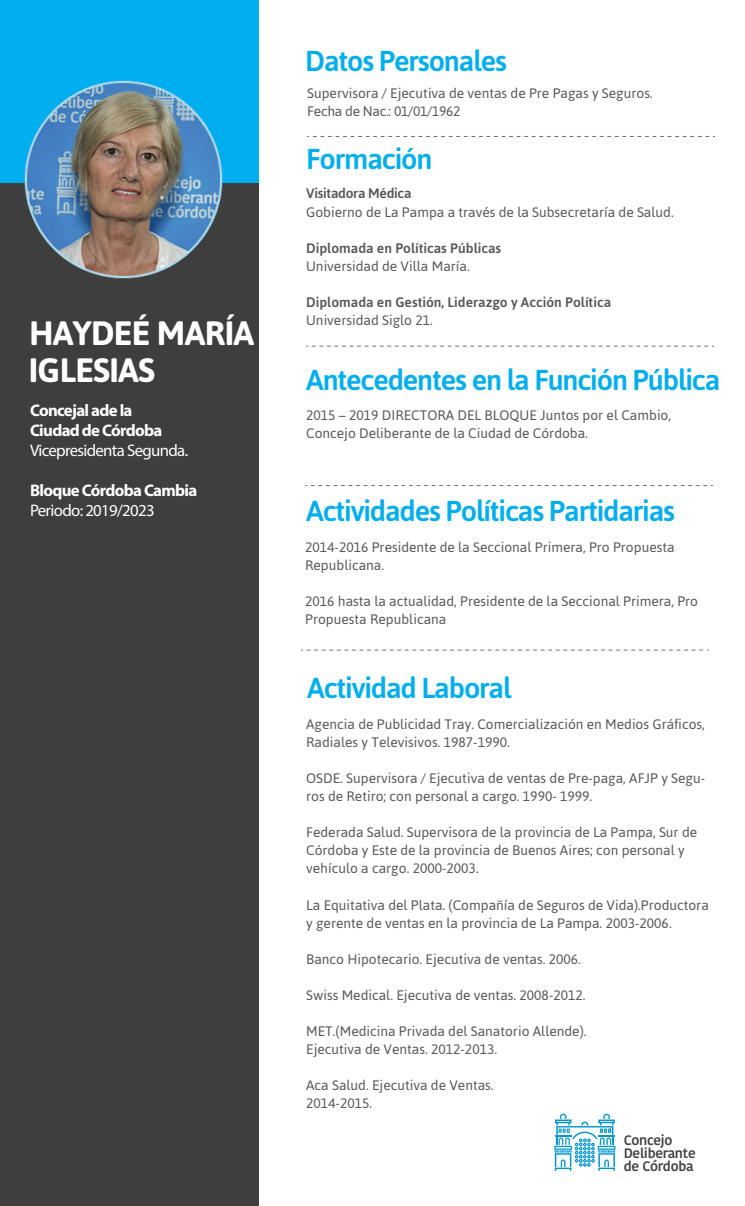
<style>
.page{position:relative;width:745px;height:1206px;background:#fff}
.page>*{position:absolute;margin:0;border:0;box-sizing:border-box;transform-origin:0 0}
.t1{font:700 33.75px/37px "Asap";letter-spacing:-.02em;color:#fff}
.t2{font:500 28.75px "Asap";letter-spacing:-.04em;color:#00aeef}
.t3{font:700 16.75px/20.1px "Myriad Pro";letter-spacing:-.04em;color:#fff}
.t4{font:16.75px "Myriad Pro";letter-spacing:-.04em;color:#fff}
.t5{font:13.75px/18px "Asap";color:#57585a}
.t6{font:500 13.75px "Asap";color:#57585a}
.t7{font:600 13.75px/13.1px "Kohinoor Bangla";letter-spacing:-.02em;color:#433e45}
.t8{font:500 13.75px "Asap";letter-spacing:-.02em;color:#57585a}
</style>
<div class="page">
<div style="left:0;top:0;width:259px;height:186px;background:#00aeef"></div>
<div style="left:0;top:183px;width:259px;height:1022px;background:#3e3e3f"></div>
<svg style="left:307px;top:136px;width:407px;height:1px"></svg>
<svg style="left:306px;top:346px;width:407px;height:1px"></svg>
<svg style="left:554px;top:1113px;width:61px;height:57px"></svg>
<svg style="left:305px;top:485px;width:407px;height:1px"></svg>
<svg style="left:301px;top:649px;width:407px;height:1px"></svg>
<img style="left:24px;top:80px;width:199px;height:199px">
<h1 class="t1" style="left:29px;top:313px;width:227px">HAYDEÉ MARÍA<br>IGLESIAS</h1>
<p class="t3" style="left:30px;top:399px;width:134px">Concejal ade la<br>Ciudad de Córdoba</p>
<p class="t4" style="left:30px;top:440px;width:159px">Vicepresidenta Segunda.</p>
<p class="t3" style="left:30px;top:480px;width:169px">Bloque Córdoba Cambia</p>
<p class="t4" style="left:30px;top:500px;width:126px">Periodo: 2019/2023</p>
<h2 class="t2" style="left:305px;top:41px;width:203px">Datos Personales</h2>
<p class="t5" style="left:307px;top:84px;width:346px">Supervisora / Ejecutiva de ventas de Pre Pagas y Seguros.<br>Fecha de Nac.: 01/01/1962</p>
<h2 class="t2" style="left:306px;top:140px;width:128px">Formación</h2>
<p class="t8" style="left:306px;top:184px;width:107px">Visitadora Médica</p>
<p class="t5" style="left:306px;top:202px;width:369px">Gobierno de La Pampa a través de la Subsecretaría de Salud.</p>
<p class="t6" style="left:306px;top:239px;width:196px">Diplomada en Políticas Públicas</p>
<p class="t5" style="left:306px;top:256px;width:165px">Universidad de Villa María.</p>
<p class="t6" style="left:306px;top:293px;width:306px">Diplomada en Gestión, Liderazgo y Acción Política</p>
<p class="t5" style="left:306px;top:310px;width:128px">Universidad Siglo 21.</p>
<h2 class="t2" style="left:306px;top:360px;width:415px">Antecedentes en la Función Pública</h2>
<p class="t5" style="left:306px;top:406px;width:366px">2015 – 2019 DIRECTORA DEL BLOQUE Juntos por el Cambio,<br>Concejo Deliberante de la Ciudad de Córdoba.</p>
<h2 class="t2" style="left:306px;top:491px;width:370px">Actividades Políticas Partidarias</h2>
<p class="t5" style="left:305px;top:537px;width:371px">2014-2016 Presidente de la Seccional Primera, Pro Propuesta<br>Republicana.</p>
<p class="t5" style="left:305px;top:591px;width:394px">2016 hasta la actualidad, Presidente de la Seccional Primera, Pro<br>Propuesta Republicana</p>
<h2 class="t2" style="left:307px;top:668px;width:206px">Actividad Laboral</h2>
<p class="t5" style="left:306px;top:714px;width:400px">Agencia de Publicidad Tray. Comercialización en Medios Gráficos,<br>Radiales y Televisivos. 1987-1990.</p>
<p class="t5" style="left:306px;top:768px;width:400px">OSDE. Supervisora / Ejecutiva de ventas de Pre-paga, AFJP y Segu&shy;ros de Retiro; con personal a cargo. 1990- 1999.</p>
<p class="t5" style="left:306px;top:823px;width:392px">Federada Salud. Supervisora de la provincia de La Pampa, Sur de<br>Córdoba y Este de la provincia de Buenos Aires; con personal y vehículo a cargo. 2000-2003.</p>
<p class="t5" style="left:306px;top:895px;width:404px">La Equitativa del Plata. (Compañía de Seguros de Vida).Productora y gerente de ventas en la provincia de La Pampa. 2003-2006.</p>
<p class="t5" style="left:306px;top:949px;width:276px">Banco Hipotecario. Ejecutiva de ventas. 2006.</p>
<p class="t5" style="left:306px;top:985px;width:281px">Swiss Medical. Ejecutiva de ventas. 2008-2012.</p>
<p class="t5" style="left:306px;top:1021px;width:282px">MET.(Medicina Privada del Sanatorio Allende).<br>Ejecutiva de Ventas. 2012-2013.</p>
<p class="t5" style="left:306px;top:1075px;width:189px">Aca Salud. Ejecutiva de Ventas.<br>2014-2015.</p>
<p class="t7" style="left:623px;top:1132px;width:73px">Concejo<br>Deliberante de Córdoba</p>
</div>
